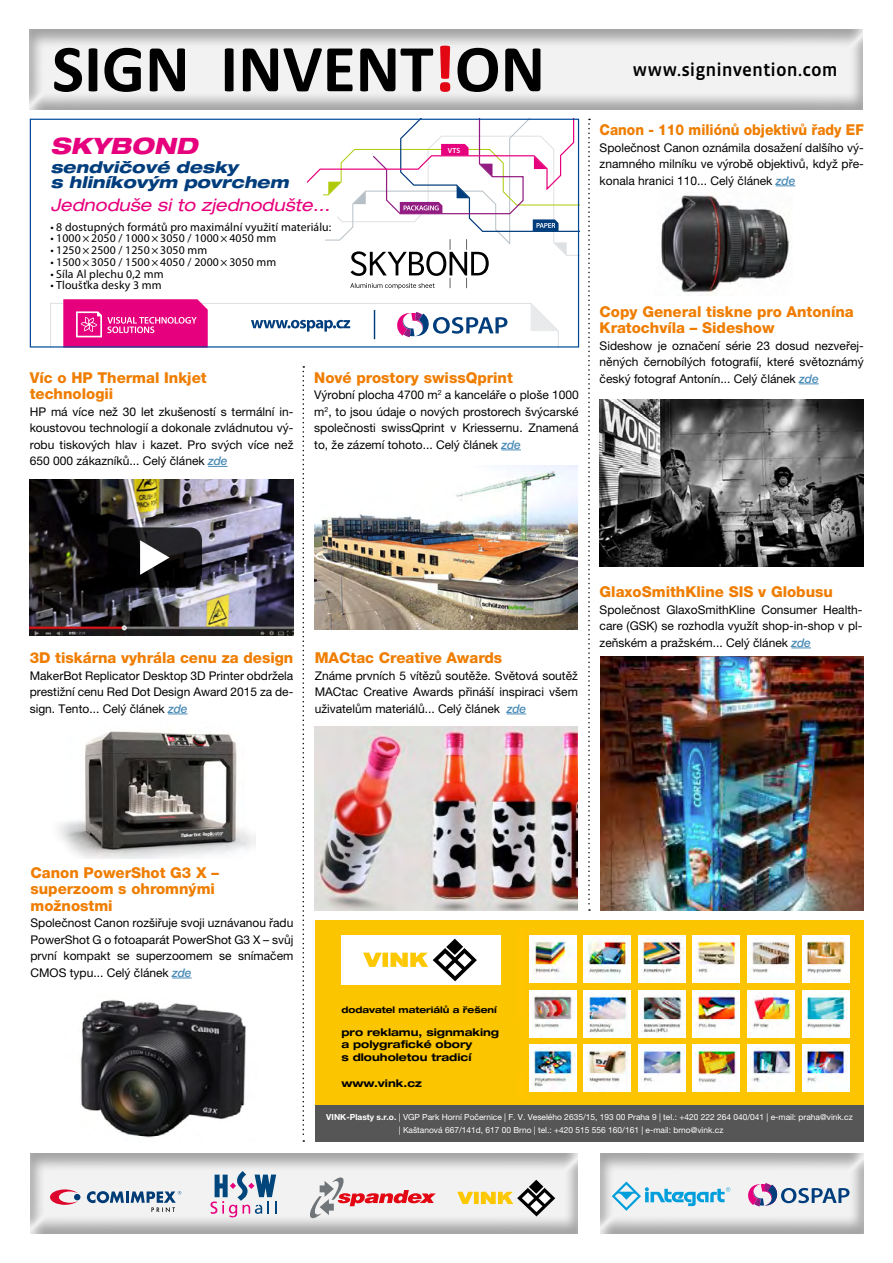
<style>
.page{position:relative;width:893px;height:1263px;background:#fff}
.page>*{position:absolute;margin:0;border:0;box-sizing:border-box;transform-origin:0 0}
.t1{font:italic 800 expanded 22.65px "Helvetica Neue LT Pro";color:#e6007d}
.t2{font:500 18.75px "Vista Sans OTCE";color:#000}
.t3{font:italic expanded 17.25px "Helvetica Neue LT Pro";color:#e6007d}
.t4{font:italic 800 expanded 16.2px/14.5px "Helvetica Neue LT Pro";color:#003d7c}
.t5{font:800 15px/16.5px "Helvetica Neue LT Pro";color:#ef7d00}
.t6{font:800 15px "Helvetica Neue LT Pro";color:#ef7d00;scale:.92 1}
.t7{font:12px/16.5px "Helvetica Neue LT Pro";color:#000;text-align:justify}
.t8{font:11.85px "Myriad Pro";letter-spacing:.01em;color:#000}
.t9{font:700 expanded 10.5px/12.6px "Helvetica Neue LT Pro";color:#000}
.t10{font:900 9.3px/11.2px "Arial";letter-spacing:.01em;color:#000}
.t11{font:700 expanded 9px "Helvetica Neue LT Pro";color:#000}
.t12{font:8.55px "Arial";color:#fff}
.t13{font:8.4px/13.5px "Helvetica Neue LT Pro";color:#fff}
.t14{font:900 7.5px "Arial";color:#000}
.t15{font:600 7.5px "Myriad Pro";color:#fff}
.s1{font-weight:500;font-style:italic;color:#4b8cb7}
.s2{font-weight:700}
</style>
<div class="page">
<div style="left:17px;top:18px;width:858px;height:94px;background:#000;opacity:.33"></div>
<svg style="left:54px;top:46px;width:486px;height:46px"></svg>
<div style="left:18px;top:1141px;width:573px;height:95px;background:#000;opacity:.33"></div>
<div style="left:586px;top:1141px;width:290px;height:95px;background:#000;opacity:.33"></div>
<svg style="left:309px;top:1177px;width:127px;height:41px"></svg>
<svg style="left:211px;top:1171px;width:66px;height:46px"></svg>
<svg style="left:457px;top:1192px;width:16px;height:12px"></svg>
<div style="left:474px;top:1192px;width:5px;height:12px;background:#fec800"></div>
<div style="left:481px;top:1192px;width:5px;height:12px;background:#fec800"></div>
<div style="left:491px;top:1192px;width:5px;height:12px;background:#fec800"></div>
<svg style="left:486px;top:1192px;width:5px;height:12px"></svg>
<div style="left:498px;top:1192px;width:5px;height:12px;background:#fec800"></div>
<svg style="left:503px;top:1180px;width:52px;height:36px"></svg>
<svg style="left:588px;top:119px;width:2px;height:792px"></svg>
<svg style="left:303px;top:366px;width:1px;height:776px"></svg>
<svg style="left:50px;top:1189px;width:30px;height:16px"></svg>
<svg style="left:87px;top:1191px;width:94px;height:21px"></svg>
<svg style="left:747px;top:1183px;width:102px;height:23px"></svg>
<svg style="left:306px;top:121px;width:271px;height:168px"></svg>
<svg style="left:50px;top:299px;width:509px;height:47px"></svg>
<div style="left:30px;top:119px;width:549px;height:229px;border:1px solid #004a9a"></div>
<div style="left:315px;top:921px;width:549px;height:221px;background:#fbc500"></div>
<img style="left:529px;top:935px;width:47px;height:47px">
<img style="left:529px;top:990px;width:47px;height:47px">
<img style="left:529px;top:1045px;width:47px;height:47px">
<div style="left:584px;top:935px;width:47px;height:47px;background:#fff"></div>
<img style="left:587px;top:935px;width:43px;height:47px">
<div style="left:584px;top:990px;width:47px;height:47px;background:#fff"></div>
<img style="left:586px;top:994px;width:42px;height:39px">
<div style="left:584px;top:1045px;width:47px;height:47px;background:#fff"></div>
<img style="left:587px;top:1049px;width:42px;height:34px">
<img style="left:638px;top:935px;width:47px;height:47px">
<img style="left:638px;top:990px;width:47px;height:47px">
<img style="left:638px;top:1045px;width:47px;height:47px">
<div style="left:693px;top:935px;width:47px;height:47px;background:#fff"></div>
<img style="left:696px;top:941px;width:43px;height:32px">
<img style="left:693px;top:990px;width:47px;height:47px">
<img style="left:693px;top:1045px;width:47px;height:47px">
<img style="left:747px;top:935px;width:47px;height:47px">
<img style="left:802px;top:935px;width:47px;height:47px">
<img style="left:747px;top:990px;width:47px;height:47px">
<img style="left:747px;top:1045px;width:47px;height:47px">
<img style="left:802px;top:990px;width:47px;height:47px">
<img style="left:802px;top:1045px;width:47px;height:47px">
<div style="left:341px;top:935px;width:160px;height:50px;background:#fff"></div>
<svg style="left:363px;top:953px;width:19px;height:14px"></svg>
<div style="left:382px;top:953px;width:6px;height:14px;background:#fec800"></div>
<div style="left:390px;top:953px;width:6px;height:14px;background:#fec800"></div>
<div style="left:402px;top:953px;width:6px;height:14px;background:#fec800"></div>
<svg style="left:396px;top:953px;width:6px;height:14px"></svg>
<div style="left:410px;top:953px;width:6px;height:14px;background:#fec800"></div>
<svg style="left:416px;top:939px;width:61px;height:42px"></svg>
<div style="left:315px;top:1105px;width:549px;height:37px;background:#565656"></div>
<svg style="left:208px;top:466px;width:20px;height:1px"></svg>
<img style="left:30px;top:480px;width:263px;height:155px">
<svg style="left:108px;top:527px;width:94px;height:61px;background:#0f0f11"></svg>
<svg style="left:140px;top:540px;width:30px;height:35px"></svg>
<svg style="left:168px;top:714px;width:20px;height:1px"></svg>
<img style="left:58px;top:731px;width:198px;height:127px">
<svg style="left:172px;top:978px;width:20px;height:1px"></svg>
<img style="left:80px;top:999px;width:166px;height:139px">
<svg style="left:501px;top:450px;width:20px;height:1px"></svg>
<img style="left:314px;top:465px;width:264px;height:164px">
<svg style="left:507px;top:714px;width:19px;height:1px"></svg>
<img style="left:314px;top:726px;width:264px;height:185px">
<svg style="left:776px;top:186px;width:19px;height:1px"></svg>
<img style="left:661px;top:195px;width:128px;height:101px">
<svg style="left:799px;top:384px;width:20px;height:1px"></svg>
<img style="left:599px;top:399px;width:264px;height:168px">
<svg style="left:791px;top:648px;width:20px;height:1px"></svg>
<img style="left:600px;top:656px;width:264px;height:255px">
<svg style="left:612px;top:1181px;width:118px;height:30px"></svg>
<h1 class="t1" style="left:50px;top:131px;width:149px">SKYBOND</h1>
<h3 class="t4" style="left:50px;top:160px;width:240px">sendvičové desky<br>s hliníkovým povrchem</h3>
<h3 class="t3" style="left:50px;top:195px;width:281px">Jednoduše si to zjednodušte…</h3>
<p class="t8" style="left:50px;top:219px;width:282px">• 8 dostupných formátů pro maximální využití materiálu:</p>
<p class="t8" style="left:50px;top:231px;width:228px">• 1000×2050 / 1000×3050 / 1000×4050 mm</p>
<p class="t8" style="left:50px;top:243px;width:159px">• 1250×2500 / 1250×3050 mm</p>
<p class="t8" style="left:50px;top:255px;width:228px">• 1500×3050 / 1500×4050 / 2000×3050 mm</p>
<p class="t8" style="left:50px;top:266px;width:115px">• Síla Al plechu 0,2 mm</p>
<p class="t8" style="left:50px;top:278px;width:113px">• Tloušťka desky 3 mm</p>
<p class="t15" style="left:448px;top:146px;width:14px">VTS</p>
<p class="t5" style="left:30px;top:369px;width:178px">Víc o HP Thermal Inkjet technologii</p>
<p class="t7" style="left:30px;top:403px;width:265px">HP má více než 30 let zkušeností s termální in&shy;koustovou technologií a dokonale zvládnutou vý&shy;robu tiskových hlav i kazet. Pro svých více než 650 000 zákazníků... Celý článek <span class="s1">zde</span></p>
<p class="t5" style="left:314px;top:369px;width:200px">Nové prostory swissQprint</p>
<p class="t7" style="left:314px;top:386px;width:266px">Výrobní plocha 4700 m<sup>2</sup> a kanceláře o ploše 1000 m<sup>2</sup>, to jsou údaje o nových prostorech švýcarské společnosti swissQprint v Kriessernu. Znamená to, že zázemí tohoto... Celý článek <span class="s1">zde</span></p>
<h2 class="t2" style="left:632px;top:60px;width:207px">www.signinvention.com</h2>
<p class="t6" style="left:600px;top:121px;width:289px">Canon - 110 miliónů objektivů řady EF</p>
<p class="t7" style="left:600px;top:139px;width:266px">Společnost Canon oznámila dosažení dalšího vý&shy;znamného milníku ve výrobě objektivů, když pře&shy;konala hranici 110... Celý článek <span class="s1">zde</span></p>
<p class="t5" style="left:600px;top:303px;width:256px">Copy General tiskne pro Antonína<br>Kratochvíla – Sideshow</p>
<p class="t7" style="left:600px;top:337px;width:266px">Sideshow je označení série 23 dosud nezveřej&shy;něných černobílých fotografií, které světoznámý český fotograf Antonín... Celý článek <span class="s1">zde</span></p>
<p class="t5" style="left:30px;top:650px;width:265px">3D tiskárna vyhrála cenu za design</p>
<p class="t7" style="left:30px;top:667px;width:265px">MakerBot Replicator Desktop 3D Printer obdržela prestižní cenu Red Dot Design Award 2015 za de&shy;sign. Tento... Celý článek <span class="s1">zde</span></p>
<p class="t5" style="left:315px;top:650px;width:189px">MACtac Creative Awards</p>
<p class="t7" style="left:315px;top:667px;width:265px">Známe prvních 5 vítězů soutěže. Světová soutěž MACtac Creative Awards přináší inspiraci všem uživatelům materiálů... Celý článek <span class="s1">zde</span></p>
<p class="t5" style="left:600px;top:584px;width:235px">GlaxoSmithKline SIS v Globusu</p>
<p class="t7" style="left:600px;top:601px;width:264px">Společnost GlaxoSmithKline Consumer Health&shy;care (GSK) se rozhodla využít shop-in-shop v pl&shy;zeňském a pražském... Celý článek <span class="s1">zde</span></p>
<p class="t5" style="left:31px;top:864px;width:190px">Canon PowerShot G3 X – superzoom s ohromnými možnostmi</p>
<p class="t7" style="left:31px;top:914px;width:264px">Společnost Canon rozšiřuje svoji uznávanou řadu PowerShot G o fotoaparát PowerShot G3 X – svůj první kompakt se superzoomem se snímačem CMOS typu... Celý článek <span class="s1">zde</span></p>
<p class="t11" style="left:341px;top:1004px;width:157px">dodavatel materiálů a řešení</p>
<p class="t9" style="left:341px;top:1025px;width:159px">pro reklamu, signmaking a polygrafické obory<br>s dlouholetou tradicí</p>
<p class="t9" style="left:341px;top:1077px;width:82px">www.vink.cz</p>
<p class="t13" style="left:399px;top:1110px;width:455px;text-indent:-72px"><span class="s2">VINK-Plasty s.r.o.</span> | VGP Park Horní Počernice | F. V. Veselého 2635/15, 193 00 Praha 9 | tel.: +420 222 264 040/041 | e-mail: praha@vink.cz | Kaštanová 667/141d, 617 00 Brno | tel.: +420 515 556 160/161 | e-mail: brno@vink.cz</p>
<p class="t14" style="left:389px;top:1022px;width:118px">dodavatel materiálů a řešení</p>
<p class="t10" style="left:389px;top:1036px;width:130px">pro reklamu, signmaking a polygrafické obory</p>
<p class="t12" style="left:391px;top:1107px;width:458px"><span class="s2">VINK-Plasty s.r.o. •</span> VGP Park Horní Počernice • F. V. Veselého 2635/15, Praha 9 • www.vink.cz • tel.: 222 264 040 / 041</p>
</div>
